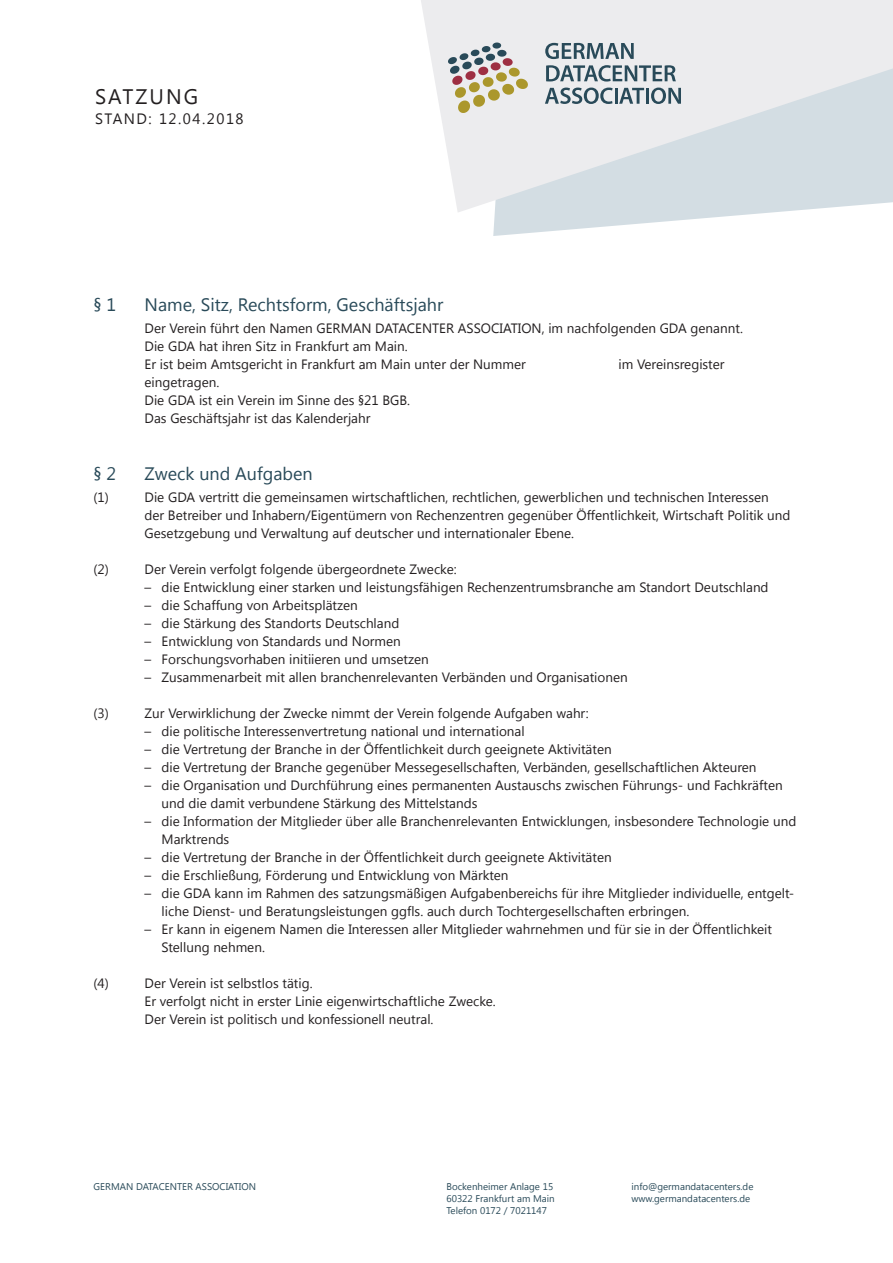
<style>
.page{position:relative;width:893px;height:1263px;background:#fff}
.page>*{position:absolute;margin:0;border:0;box-sizing:border-box;transform-origin:0 0}
.t1{font:21px "Segoe UI";letter-spacing:.1em;color:#231f20}
.t2{font:18px "Segoe UI";color:#294a59}
.t3{font:15px "Segoe UI";letter-spacing:.1em;color:#231f20}
.t4{font:13.5px/18px "Segoe UI";color:#231f20}
.t5{font:9.75px/12px "Segoe UI";color:#294a59}
</style>
<div class="page">
<svg style="left:493px;top:213px;width:270px;height:23px"></svg>
<svg style="left:421px;top:0;width:472px;height:213px;background:#e4e7eb"></svg>
<svg style="left:448px;top:43px;width:80px;height:70px;background:#cbc4b6"></svg>
<svg style="left:545px;top:43px;width:89px;height:16px"></svg>
<svg style="left:546px;top:65px;width:130px;height:17px;background:#98a6ae"></svg>
<svg style="left:545px;top:88px;width:68px;height:16px"></svg>
<hr style="left:614px;top:88px;width:3px;height:16px;background:#294a59">
<svg style="left:619px;top:88px;width:25px;height:16px"></svg>
<hr style="left:646px;top:88px;width:3px;height:16px;background:#294a59">
<svg style="left:651px;top:88px;width:30px;height:16px"></svg>
<h1 class="t1" style="left:95px;top:82px;width:105px">SATZUNG</h1>
<p class="t3" style="left:95px;top:108px;width:150px">STAND: 12.04.2018</p>
<h2 class="t2" style="left:94px;top:292px;width:24px">§ 1</h2>
<h2 class="t2" style="left:145px;top:292px;width:300px">Name, Sitz, Rechtsform, Geschäftsjahr</h2>
<p class="t4" style="left:145px;top:319px;width:600px">Der Verein führt den Namen GERMAN DATACENTER ASSOCIATION, im nachfolgenden GDA genannt.<br>Die GDA hat ihren Sitz in Frankfurt am Main.<br>Er ist beim Amtsgericht in Frankfurt am Main unter der Nummer</p>
<p class="t4" style="left:618px;top:355px;width:108px">im Vereinsregister</p>
<p class="t4" style="left:145px;top:373px;width:267px">eingetragen.<br>Die GDA ist ein Verein im Sinne des §21 BGB.<br>Das Geschäftsjahr ist das Kalenderjahr</p>
<h2 class="t2" style="left:94px;top:461px;width:24px">§ 2</h2>
<h2 class="t2" style="left:145px;top:461px;width:170px">Zweck und Aufgaben</h2>
<p class="t4" style="left:94px;top:488px;width:17px">(1)</p>
<p class="t4" style="left:145px;top:488px;width:647px">Die GDA vertritt die gemeinsamen wirtschaftlichen, rechtlichen, gewerblichen und technischen Interessen der Betreiber und Inhabern/Eigentümern von Rechenzentren gegenüber Öffentlichkeit, Wirtschaft Politik und<br>Gesetzgebung und Verwaltung auf deutscher und internationaler Ebene.</p>
<p class="t4" style="left:94px;top:560px;width:17px">(2)</p>
<p class="t4" style="left:145px;top:560px;width:314px">Der Verein verfolgt folgende übergeordnete Zwecke:</p>
<p class="t4" style="left:145px;top:578px;width:625px">– die Entwicklung einer starken und leistungsfähigen Rechenzentrumsbranche am Standort Deutschland</p>
<p class="t4" style="left:145px;top:596px;width:215px">– die Schaffung von Arbeitsplätzen</p>
<p class="t4" style="left:145px;top:614px;width:256px">– die Stärkung des Standorts Deutschland</p>
<p class="t4" style="left:145px;top:632px;width:258px">– Entwicklung von Standards und Normen</p>
<p class="t4" style="left:145px;top:650px;width:286px">– Forschungsvorhaben initiieren und umsetzen</p>
<p class="t4" style="left:145px;top:668px;width:485px">– Zusammenarbeit mit allen branchenrelevanten Verbänden und Organisationen</p>
<p class="t4" style="left:94px;top:704px;width:17px">(3)</p>
<p class="t4" style="left:145px;top:704px;width:446px">Zur Verwirklichung der Zwecke nimmt der Verein folgende Aufgaben wahr:</p>
<p class="t4" style="left:145px;top:722px;width:382px">– die politische Interessenvertretung national und international</p>
<p class="t4" style="left:145px;top:740px;width:469px">– die Vertretung der Branche in der Öffentlichkeit durch geeignete Aktivitäten</p>
<p class="t4" style="left:145px;top:758px;width:613px">– die Vertretung der Branche gegenüber Messegesellschaften, Verbänden, gesellschaftlichen Akteuren</p>
<p class="t4" style="left:162px;top:776px;width:623px;text-indent:-17px">– die Organisation und Durchführung eines permanenten Austauschs zwischen Führungs- und Fachkräften und die damit verbundene Stärkung des Mittelstands</p>
<p class="t4" style="left:162px;top:812px;width:636px;text-indent:-17px">– die Information der Mitglieder über alle Branchenrelevanten Entwicklungen, insbesondere Technologie und<br>Marktrends</p>
<p class="t4" style="left:145px;top:848px;width:469px">– die Vertretung der Branche in der Öffentlichkeit durch geeignete Aktivitäten</p>
<p class="t4" style="left:145px;top:866px;width:365px">– die Erschließung, Förderung und Entwicklung von Märkten</p>
<p class="t4" style="left:162px;top:884px;width:634px;text-indent:-17px">– die GDA kann im Rahmen des satzungsmäßigen Aufgabenbereichs für ihre Mitglieder individuelle, entgelt&shy;liche Dienst- und Beratungsleistungen ggfls. auch durch Tochtergesellschaften erbringen.</p>
<p class="t4" style="left:162px;top:920px;width:612px;text-indent:-17px">– Er kann in eigenem Namen die Interessen aller Mitglieder wahrnehmen und für sie in der Öffentlichkeit<br>Stellung nehmen.</p>
<p class="t4" style="left:94px;top:974px;width:17px">(4)</p>
<p class="t4" style="left:145px;top:974px;width:353px">Der Verein ist selbstlos tätig.<br>Er verfolgt nicht in erster Linie eigenwirtschaftliche Zwecke.<br>Der Verein ist politisch und konfessionell neutral.</p>
<p class="t5" style="left:94px;top:1180px;width:164px">GERMAN DATACENTER ASSOCIATION</p>
<p class="t5" style="left:446px;top:1180px;width:110px">Bockenheimer Anlage 15<br>60322 Frankfurt am Main<br>Telefon 0172 / 7021147</p>
<p class="t5" style="left:631px;top:1180px;width:124px">info@germandatacenters.de www.germandatacenters.de</p>
</div>
